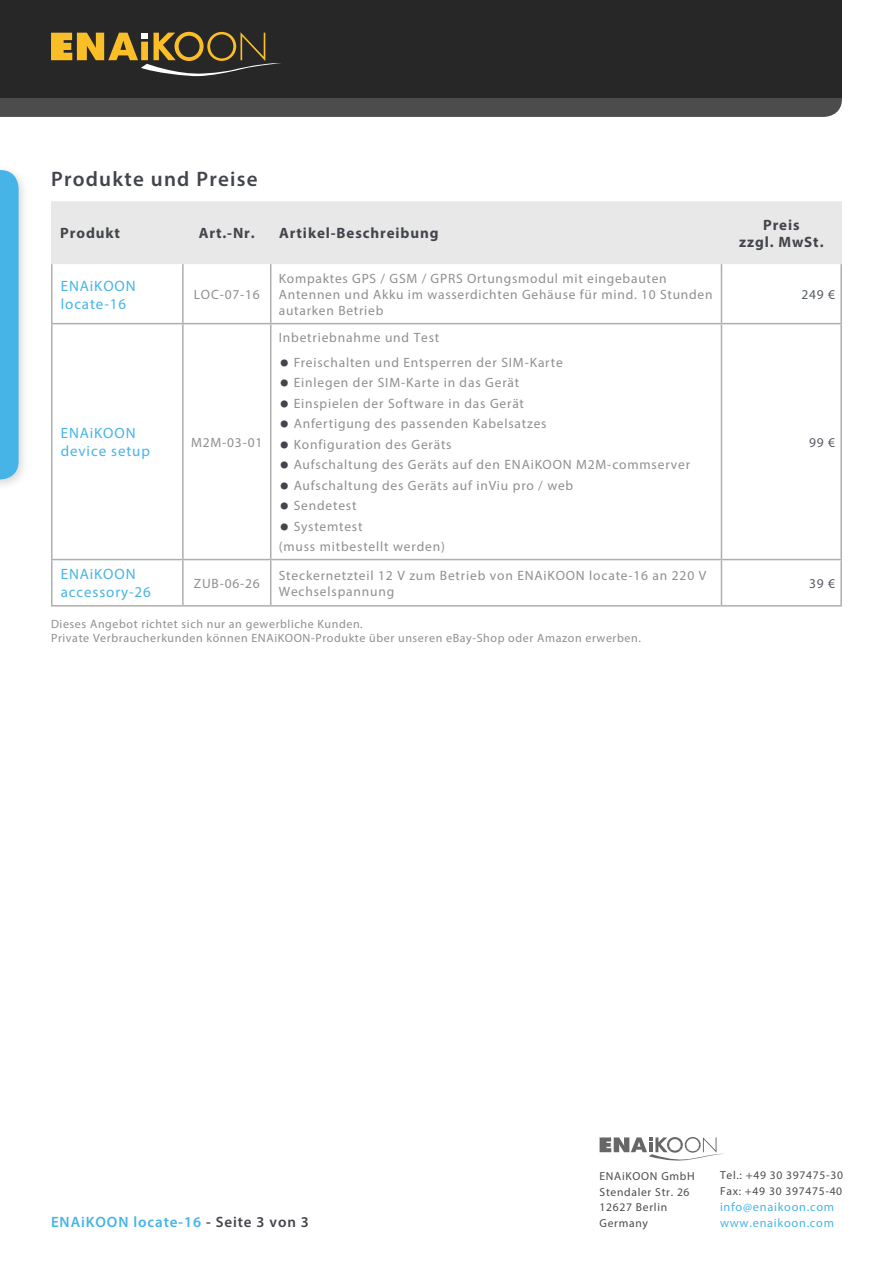
<style>
.page{position:relative;width:893px;height:1263px;background:#fff}
.page>*{position:absolute;margin:0;border:0;box-sizing:border-box;transform-origin:0 0}
.t1{font:600 21px "Myriad Pro";letter-spacing:.06em;color:#43454c}
.t2{font:15px/18px "Myriad Pro";letter-spacing:.06em;color:#46b4e7}
.t3{font:700 15px/17.5px "Myriad Pro";letter-spacing:.06em;color:#43454c;text-align:center}
.t4{font:600 15px "Myriad Pro";letter-spacing:.06em;color:#46b4e7}
.t5{font:13.5px/16.2px "Myriad Pro";letter-spacing:.06em;color:#908f8e}
.t6{font:13.5px "Myriad Pro";letter-spacing:.06em;color:#575b63}
.t7{font:12.3px "Myriad Pro";letter-spacing:.06em;color:#46b4e7}
.t8{font:12px/14.4px "Myriad Pro";letter-spacing:.05em;color:#908f8e}
.t9{font:11.55px/15.9px "Myriad Pro";letter-spacing:.06em;color:#4c4c4c}
.s1{font-weight:700;font-size:27px;color:#43454c}
.s2{color:#43454c}
</style>
<div class="page">
<div style="left:0;top:0;width:842px;height:98px;background:#282727"></div>
<div style="left:0;top:164px;width:30px;height:327px;background:#000;opacity:.15"></div>
<svg style="left:0;top:170px;width:19px;height:309px;background:#4cb6e7"></svg>
<svg style="left:0;top:32px;width:842px;height:85px"></svg>
<svg style="left:600px;top:1137px;width:124px;height:24px"></svg>
<div style="left:53px;top:201px;width:787px;height:63px;background:#e8e8e8"></div>
<hr style="left:51px;top:323px;width:132px;height:1px;background:#afaead">
<hr style="left:183px;top:323px;width:88px;height:1px;background:#afaead">
<hr style="left:271px;top:323px;width:450px;height:1px;background:#afaead">
<hr style="left:721px;top:323px;width:121px;height:1px;background:#afaead">
<hr style="left:51px;top:559px;width:132px;height:1px;background:#afaead">
<hr style="left:183px;top:559px;width:88px;height:1px;background:#afaead">
<hr style="left:271px;top:559px;width:450px;height:1px;background:#afaead">
<hr style="left:721px;top:559px;width:121px;height:1px;background:#afaead">
<hr style="left:51px;top:605px;width:132px;height:2px;background:#afaead">
<hr style="left:183px;top:605px;width:88px;height:2px;background:#afaead">
<hr style="left:271px;top:605px;width:450px;height:2px;background:#afaead">
<hr style="left:721px;top:605px;width:121px;height:2px;background:#afaead">
<hr style="left:51px;top:264px;width:2px;height:59px;background:#afaead">
<hr style="left:51px;top:324px;width:2px;height:235px;background:#afaead">
<hr style="left:51px;top:560px;width:2px;height:45px;background:#afaead">
<hr style="left:182px;top:264px;width:2px;height:59px;background:#afaead">
<hr style="left:182px;top:324px;width:2px;height:235px;background:#afaead">
<hr style="left:182px;top:560px;width:2px;height:45px;background:#afaead">
<hr style="left:270px;top:264px;width:1px;height:59px;background:#afaead">
<hr style="left:270px;top:324px;width:1px;height:235px;background:#afaead">
<hr style="left:270px;top:560px;width:1px;height:45px;background:#afaead">
<hr style="left:721px;top:264px;width:1px;height:59px;background:#afaead">
<hr style="left:840px;top:264px;width:2px;height:59px;background:#afaead">
<hr style="left:721px;top:324px;width:1px;height:235px;background:#afaead">
<hr style="left:840px;top:324px;width:2px;height:235px;background:#afaead">
<hr style="left:721px;top:560px;width:1px;height:45px;background:#afaead">
<hr style="left:840px;top:560px;width:2px;height:45px;background:#afaead">
<hr style="left:51px;top:201px;width:2px;height:63px;background:#e8e8e8">
<hr style="left:840px;top:201px;width:2px;height:63px;background:#e8e8e8">
<h1 class="t1" style="left:51px;top:165px;width:208px">Produkte und Preise</h1>
<p class="t3" style="left:60px;top:224px;width:61px">Produkt</p>
<p class="t3" style="left:199px;top:224px;width:58px">Art.-Nr.</p>
<p class="t3" style="left:279px;top:224px;width:161px">Artikel-Beschreibung</p>
<p class="t3" style="left:739px;top:215px;width:86px">Preis<br>zzgl. MwSt.</p>
<p class="t2" style="left:61px;top:276px;width:76px">ENAiKOON locate-16</p>
<p class="t5" style="left:194px;top:286px;width:67px">LOC-07-16</p>
<p class="t5" style="left:279px;top:270px;width:435px">Kompaktes GPS / GSM / GPRS Ortungsmodul mit eingebauten<br>Antennen und Akku im wasserdichten Gehäuse für mind. 10 Stunden autarken Betrieb</p>
<p class="t6" style="left:801px;top:286px;width:35px">249 €</p>
<p class="t2" style="left:61px;top:424px;width:91px">ENAiKOON device setup</p>
<p class="t5" style="left:191px;top:434px;width:73px">M2M-03-01</p>
<p class="t5" style="left:279px;top:329px;width:162px">Inbetriebnahme und Test</p>
<p class="t5" style="left:280px;top:354px;width:285px"><span class="s1">•</span> Freischalten und Entsperren der SIM-Karte</p>
<p class="t5" style="left:280px;top:375px;width:241px"><span class="s1">•</span> Einlegen der SIM-Karte in das Gerät</p>
<p class="t5" style="left:280px;top:395px;width:246px"><span class="s1">•</span> Einspielen der Software in das Gerät</p>
<p class="t5" style="left:280px;top:415px;width:268px"><span class="s1">•</span> Anfertigung des passenden Kabelsatzes</p>
<p class="t5" style="left:280px;top:436px;width:173px"><span class="s1">•</span> Konfiguration des Geräts</p>
<p class="t5" style="left:280px;top:456px;width:412px"><span class="s1">•</span> Aufschaltung des Geräts auf den ENAiKOON M2M-commserver</p>
<p class="t5" style="left:280px;top:477px;width:295px"><span class="s1">•</span> Aufschaltung des Geräts auf inViu pro / web</p>
<p class="t5" style="left:280px;top:497px;width:78px"><span class="s1">•</span> Sendetest</p>
<p class="t5" style="left:279px;top:516px;width:167px;line-height:20.4px"><span class="s1">•</span> Systemtest<br>(muss mitbestellt werden)</p>
<p class="t6" style="left:809px;top:434px;width:28px">99 €</p>
<p class="t2" style="left:61px;top:565px;width:92px">ENAiKOON accessory-26</p>
<p class="t5" style="left:194px;top:575px;width:67px">ZUB-06-26</p>
<p class="t5" style="left:279px;top:567px;width:429px">Steckernetzteil 12 V zum Betrieb von ENAiKOON locate-16 an 220 V<br>Wechselspannung</p>
<p class="t6" style="left:809px;top:575px;width:28px">39 €</p>
<p class="t8" style="left:51px;top:616px;width:591px">Dieses Angebot richtet sich nur an gewerbliche Kunden.<br>Private Verbraucherkunden können ENAiKOON-Produkte über unseren eBay-Shop oder Amazon erwerben.</p>
<p class="t9" style="left:600px;top:1167px;width:97px">ENAiKOON GmbH<br>Stendaler Str. 26<br>12627 Berlin<br>Germany</p>
<p class="t9" style="left:720px;top:1167px;width:125px">Tel.: +49 30 397475-30<br>Fax: +49 30 397475-40</p>
<p class="t7" style="left:720px;top:1199px;width:116px">info@enaikoon.com</p>
<p class="t4" style="left:51px;top:1213px;width:259px">ENAiKOON locate-16 <span class="s2">- Seite 3 von 3</span></p>
<p class="t7" style="left:720px;top:1215px;width:116px">www.enaikoon.com</p>
</div>
